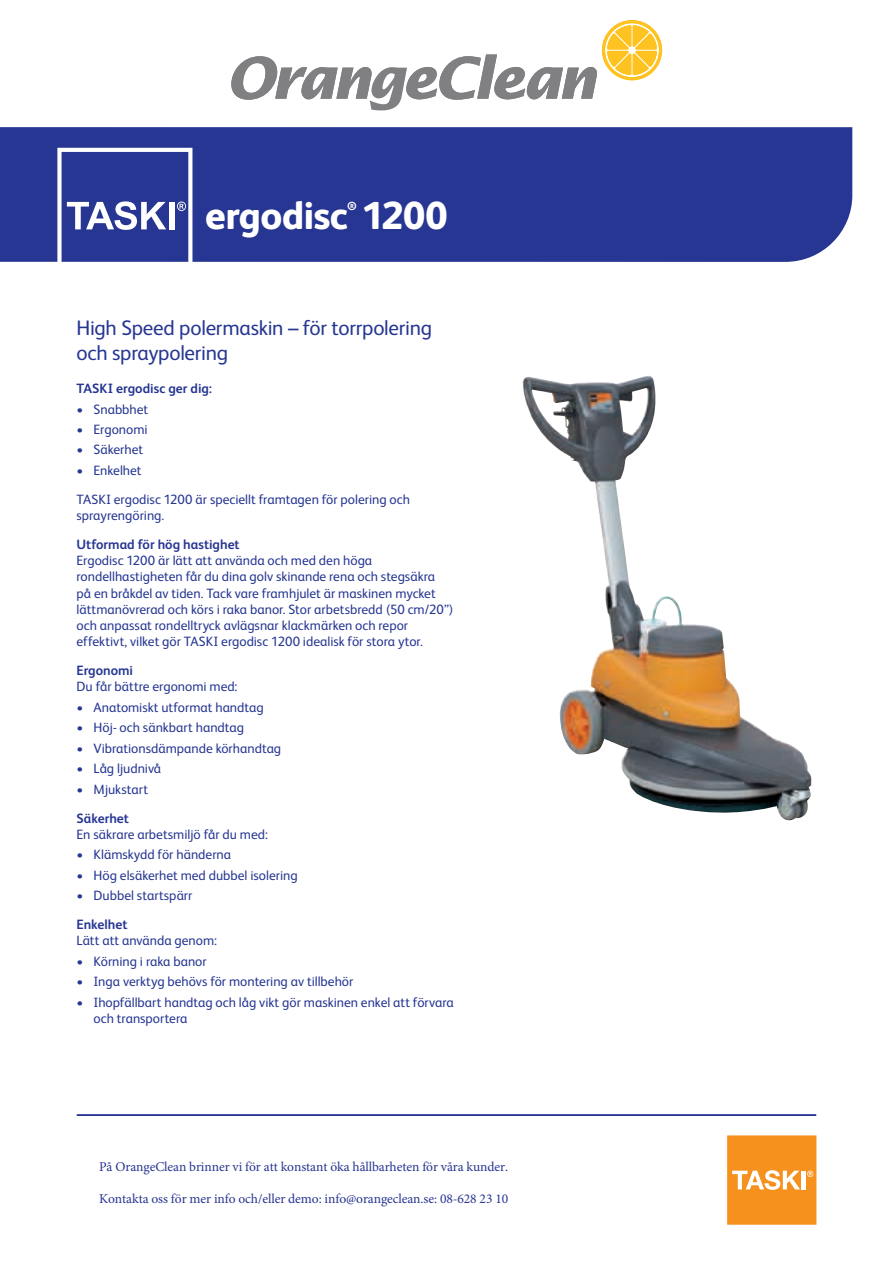
<style>
.page{position:relative;width:893px;height:1263px;background:#fff}
.page>*{position:absolute;margin:0;border:0;box-sizing:border-box;transform-origin:0 0}
.t1{font:800 39px "FS Albert Pro";letter-spacing:-.015em;color:#fff}
.Product_Description{font:21px/25.2px "FS Albert Pro";letter-spacing:-.015em;color:#263692}
.Maintext{font:13.5px/16.2px "FS Albert Pro";color:#263692}
.t2{font:13.5px "Minion Pro";letter-spacing:-.005em;color:#273591}
.Subheads{font:700 13.5px "FS Albert Pro";color:#263692}
.t3{font:800 11.7px "FS Albert Pro";color:#fff}
.s1{font-weight:700}
</style>
<div class="page">
<img style="left:523px;top:376px;width:289px;height:445px">
<div style="left:0;top:127px;width:852px;height:135px;background:#263692"></div>
<svg style="left:57px;top:148px;width:135px;height:114px;background:#4d5aa5"></svg>
<div style="left:169px;top:202px;width:6px;height:27px;background:#fff"></div>
<svg style="left:727px;top:1135px;width:89px;height:90px;background:#f69c34"></svg>
<hr style="left:77px;top:1114px;width:739px;height:2px;background:#263692">
<svg style="left:231px;top:20px;width:431px;height:90px"></svg>
<p class="t1" style="left:205px;top:185px;width:244px">ergodisc 1200</p>
<p class="t3" style="left:347px;top:197px;width:11px">®</p>
<p class="Product_Description" style="left:77px;top:314px;width:357px">High Speed polermaskin – för torrpolering och spraypolering</p>
<p class="Subheads" style="left:77px;top:379px;width:137px">TASKI ergodisc ger dig:</p>
<p class="Maintext" style="left:77px;top:400px;width:73px">• Snabbhet</p>
<p class="Maintext" style="left:77px;top:420px;width:73px">• Ergonomi</p>
<p class="Maintext" style="left:77px;top:441px;width:68px">• Säkerhet</p>
<p class="Maintext" style="left:77px;top:461px;width:67px">• Enkelhet</p>
<p class="Maintext" style="left:77px;top:490px;width:335px">TASKI ergodisc 1200 är speciellt framtagen för polering och sprayrengöring.</p>
<p class="Maintext" style="left:77px;top:535px;width:379px"><span class="s1">Utformad för hög hastighet<br></span>Ergodisc 1200 är lätt att använda och med den höga rondellhastigheten får du dina golv skinande rena och stegsäkra<br>på en bråkdel av tiden. Tack vare framhjulet är maskinen mycket lättmanövrerad och körs i raka banor. Stor arbetsbredd (50 cm/20”) och anpassat rondelltryck avlägsnar klackmärken och repor effektivt, vilket gör TASKI ergodisc 1200 idealisk för stora ytor.</p>
<p class="Maintext" style="left:77px;top:661px;width:162px"><span class="s1">Ergonomi<br></span>Du får bättre ergonomi med:</p>
<p class="Maintext" style="left:77px;top:698px;width:189px">• Anatomiskt utformat handtag</p>
<p class="Maintext" style="left:77px;top:719px;width:169px">• Höj- och sänkbart handtag</p>
<p class="Maintext" style="left:77px;top:739px;width:206px">• Vibrationsdämpande körhandtag</p>
<p class="Maintext" style="left:77px;top:759px;width:86px">• Låg ljudnivå</p>
<p class="Maintext" style="left:77px;top:780px;width:73px">• Mjukstart</p>
<p class="Maintext" style="left:77px;top:809px;width:193px"><span class="s1">Säkerhet<br></span>En säkrare arbetsmiljö får du med:</p>
<p class="Maintext" style="left:77px;top:845px;width:156px">• Klämskydd för händerna</p>
<p class="Maintext" style="left:77px;top:866px;width:223px">• Hög elsäkerhet med dubbel isolering</p>
<p class="Maintext" style="left:77px;top:886px;width:118px">• Dubbel startspärr</p>
<p class="Maintext" style="left:77px;top:915px;width:142px"><span class="s1">Enkelhet<br></span>Lätt att använda genom:</p>
<p class="Maintext" style="left:77px;top:952px;width:132px">• Körning i raka banor</p>
<p class="Maintext" style="left:77px;top:972px;width:278px">• Inga verktyg behövs för montering av tillbehör</p>
<p class="Maintext" style="left:94px;top:993px;width:362px;text-indent:-17px">• Ihopfällbart handtag och låg vikt gör maskinen enkel att förvara och transportera</p>
<p class="t2" style="left:99px;top:1157px;width:411px">På OrangeClean brinner vi för att konstant öka hållbarheten för våra kunder.</p>
<p class="t2" style="left:99px;top:1190px;width:411px">Kontakta oss för mer info och/eller demo: info@orangeclean.se: 08-628 23 10</p>
</div>
